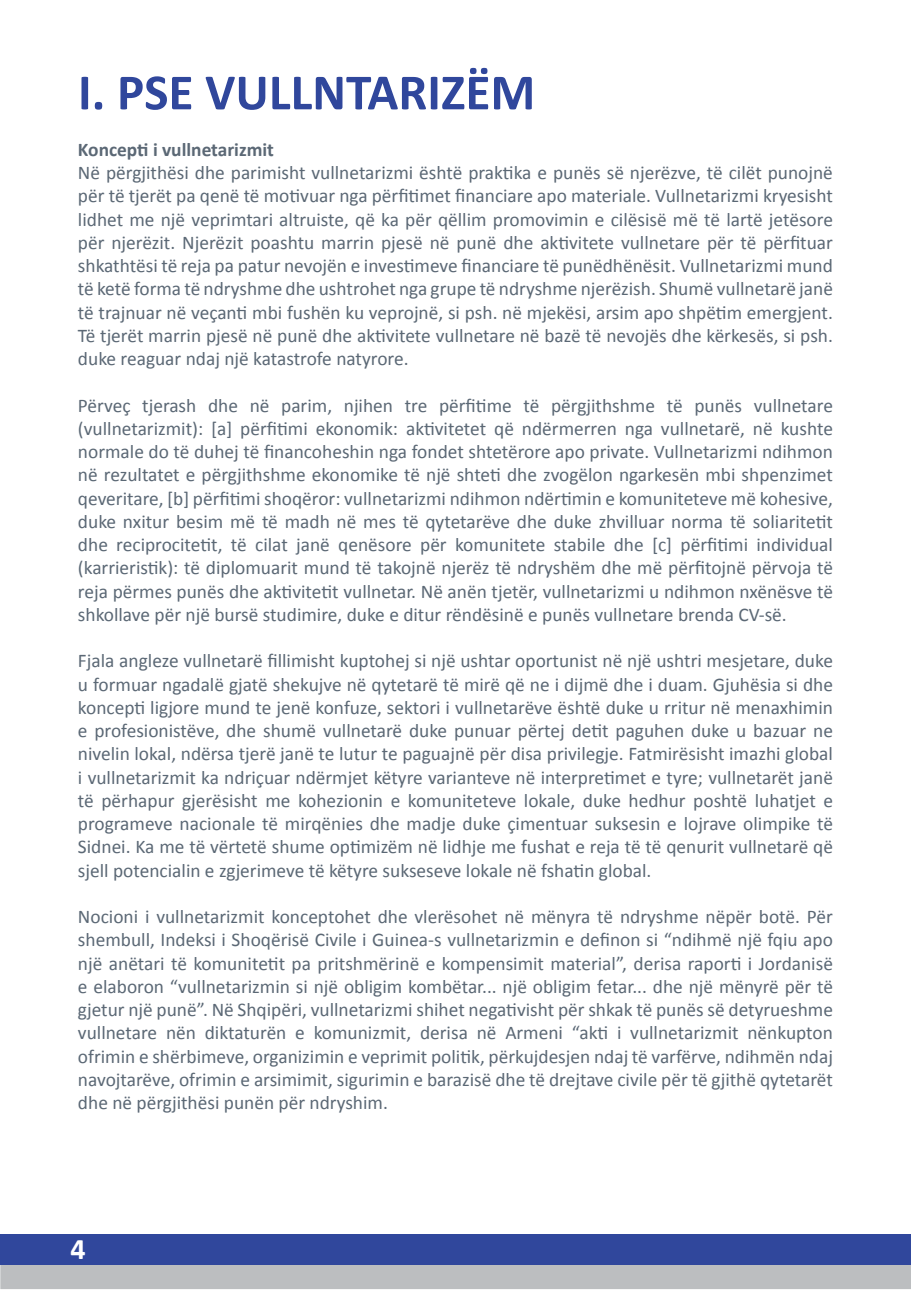
<style>
.page{position:relative;width:911px;height:1290px;background:#fff}
.page>*{position:absolute;margin:0;border:0;box-sizing:border-box;transform-origin:0 0}
.t1{font:700 51.25px "Calibri";color:#30479c}
.t2{font:700 30px "Calibri";color:#fff}
.t3{font:19.38px/23.2px "Calibri";color:#5b6875;text-align:justify}
.t4{font:700 19.38px "Calibri";color:#5b6875}
</style>
<div class="page">
<div style="left:0;top:1264px;width:911px;height:25px;background:#bcbec0"></div>
<div style="left:0;top:1234px;width:911px;height:30px;background:#30479c"></div>
<h1 class="t1" style="left:78px;top:60px;width:459px">I. PSE VULLNTARIZËM</h1>
<p class="t4" style="left:78px;top:137px;width:197px">Koncepti i vullnetarizmit</p>
<p class="t3" style="left:78px;top:161px;width:756px">Në përgjithësi dhe parimisht vullnetarizmi është praktika e punës së njerëzve, të cilët punojnë për të tjerët pa qenë të motivuar nga përfitimet financiare apo materiale. Vullnetarizmi kryesisht lidhet me një veprimtari altruiste, që ka për qëllim promovimin e cilësisë më të lartë jetësore për njerëzit. Njerëzit poashtu marrin pjesë në punë dhe aktivitete vullnetare për të përfituar shkathtësi të reja pa patur nevojën e investimeve financiare të punëdhënësit. Vullnetarizmi mund të ketë forma të ndryshme dhe ushtrohet nga grupe të ndryshme njerëzish. Shumë vullnetarë janë të trajnuar në veçanti mbi fushën ku veprojnë, si psh. në mjekësi, arsim apo shpëtim emergjent.<br>Të tjerët marrin pjesë në punë dhe aktivitete vullnetare në bazë të nevojës dhe kërkesës, si psh. duke reaguar ndaj një katastrofe natyrore.</p>
<p class="t3" style="left:78px;top:394px;width:756px">Përveç tjerash dhe në parim, njihen tre përfitime të përgjithshme të punës vullnetare (vullnetarizmit): [a] përfitimi ekonomik: aktivitetet që ndërmerren nga vullnetarë, në kushte normale do të duhej të financoheshin nga fondet shtetërore apo private. Vullnetarizmi ndihmon në rezultatet e përgjithshme ekonomike të një shteti dhe zvogëlon ngarkesën mbi shpenzimet qeveritare, [b] përfitimi shoqëror: vullnetarizmi ndihmon ndërtimin e komuniteteve më kohesive, duke nxitur besim më të madh në mes të qytetarëve dhe duke zhvilluar norma të soliaritetit dhe reciprocitetit, të cilat janë qenësore për komunitete stabile dhe [c] përfitimi individual (karrieristik): të diplomuarit mund të takojnë njerëz të ndryshëm dhe më përfitojnë përvoja të reja përmes punës dhe aktivitetit vullnetar. Në anën tjetër, vullnetarizmi u ndihmon nxënësve të shkollave për një bursë studimire, duke e ditur rëndësinë e punës vullnetare brenda CV-së.</p>
<p class="t3" style="left:78px;top:649px;width:756px">Fjala angleze vullnetarë fillimisht kuptohej si një ushtar oportunist në një ushtri mesjetare, duke u formuar ngadalë gjatë shekujve në qytetarë të mirë që ne i dijmë dhe i duam. Gjuhësia si dhe koncepti ligjore mund te jenë konfuze, sektori i vullnetarëve është duke u rritur në menaxhimin e profesionistëve, dhe shumë vullnetarë duke punuar përtej detit paguhen duke u bazuar ne nivelin lokal, ndërsa tjerë janë te lutur te paguajnë për disa privilegje. Fatmirësisht imazhi global i vullnetarizmit ka ndriçuar ndërmjet këtyre varianteve në interpretimet e tyre; vullnetarët janë të përhapur gjerësisht me kohezionin e komuniteteve lokale, duke hedhur poshtë luhatjet e programeve nacionale të mirqënies dhe madje duke çimentuar suksesin e lojrave olimpike të Sidnei. Ka me të vërtetë shume optimizëm në lidhje me fushat e reja të të qenurit vullnetarë që sjell potencialin e zgjerimeve të këtyre sukseseve lokale në fshatin global.</p>
<p class="t3" style="left:78px;top:905px;width:756px">Nocioni i vullnetarizmit konceptohet dhe vlerësohet në mënyra të ndryshme nëpër botë. Për shembull, Indeksi i Shoqërisë Civile i Guinea-s vullnetarizmin e definon si “ndihmë një fqiu apo një anëtari të komunitetit pa pritshmërinë e kompensimit material”, derisa raporti i Jordanisë e elaboron “vullnetarizmin si një obligim kombëtar... një obligim fetar... dhe një mënyrë për të gjetur një punë”. Në Shqipëri, vullnetarizmi shihet negativisht për shkak të punës së detyrueshme vullnetare nën diktaturën e komunizmit, derisa në Armeni “akti i vullnetarizmit nënkupton ofrimin e shërbimeve, organizimin e veprimit politik, përkujdesjen ndaj të varfërve, ndihmën ndaj navojtarëve, ofrimin e arsimimit, sigurimin e barazisë dhe të drejtave civile për të gjithë qytetarët dhe në përgjithësi punën për ndryshim.</p>
<h2 class="t2" style="left:70px;top:1230px;width:17px">4</h2>
</div>
